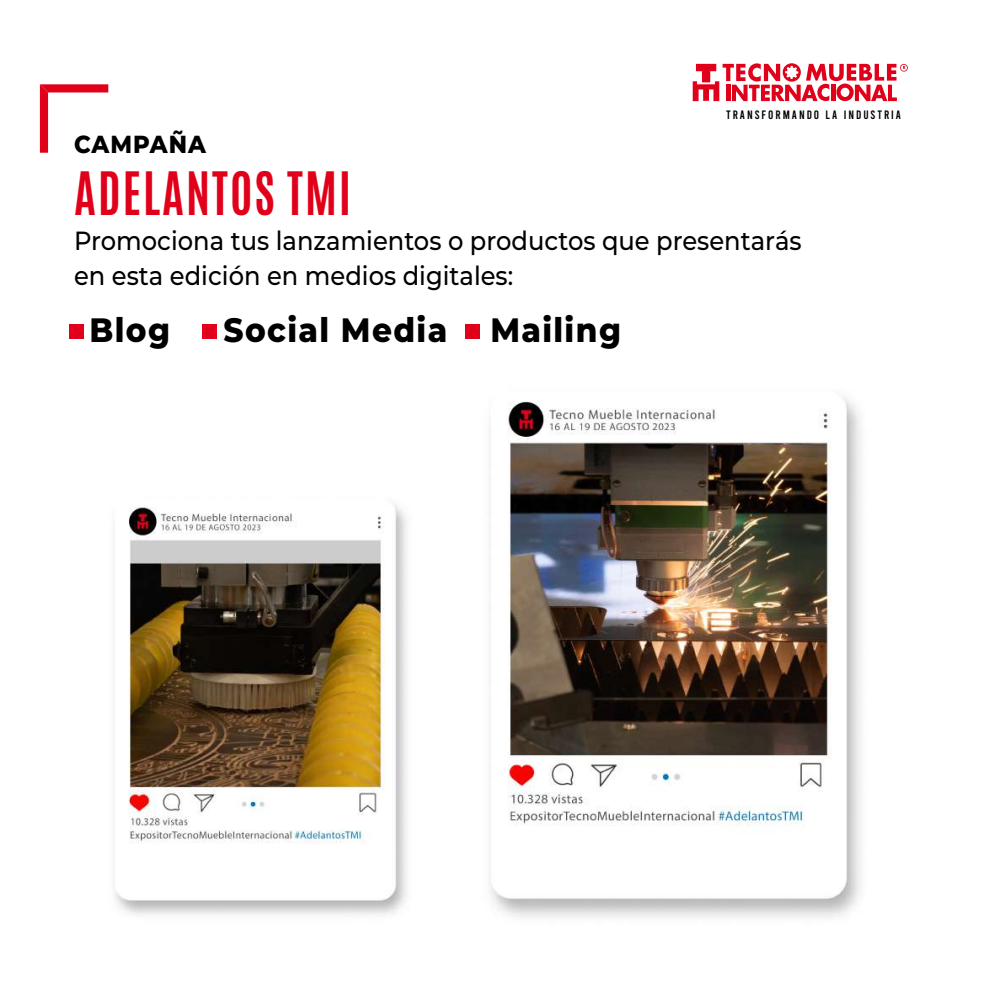
<style>
.page{position:relative;width:993px;height:993px;background:#fff}
.page>*{position:absolute;margin:0;border:0;box-sizing:border-box;transform-origin:0 0}
.t1{font:700 49.88px "Antonio";letter-spacing:.045em;color:#e1001a;scale:.92 1}
.t2{font:800 33.77px "Montserrat";letter-spacing:.045em;color:#000;scale:.92 1}
.t3{font:500 26.25px/35px "Montserrat";color:#000;scale:.92 1}
.t4{font:800 24.68px "Montserrat";letter-spacing:.045em;color:#000;scale:.92 1}
.t5{font:12.08px "Bebas";letter-spacing:.16em;color:#000}
</style>
<div class="page">
<img style="left:113px;top:504px;width:294px;height:412px">
<div style="left:69px;top:324px;width:15px;height:15px;background:#e1001a"></div>
<div style="left:202px;top:324px;width:14px;height:15px;background:#e1001a"></div>
<div style="left:465px;top:324px;width:15px;height:15px;background:#e1001a"></div>
<img style="left:489px;top:397px;width:372px;height:521px">
<svg style="left:692px;top:63px;width:215px;height:38px"></svg>
<svg style="left:40px;top:84px;width:68px;height:69px"></svg>
<p class="t5" style="left:725px;top:108px;width:176px">TRANSFORMANDO LA INDUSTRIA</p>
<p class="t4" style="left:74px;top:126px;width:145px">CAMPAÑA</p>
<h1 class="t1" style="left:74px;top:156px;width:303px">ADELANTOS TMI</h1>
<p class="t3" style="left:74px;top:222px;width:792px">Promociona tus lanzamientos o productos que presentarás en esta edición en medios digitales:</p>
<p class="t2" style="left:89px;top:305px;width:89px">Blog</p>
<p class="t2" style="left:223px;top:305px;width:244px">Social Media</p>
<p class="t2" style="left:490px;top:305px;width:143px">Mailing</p>
</div>
